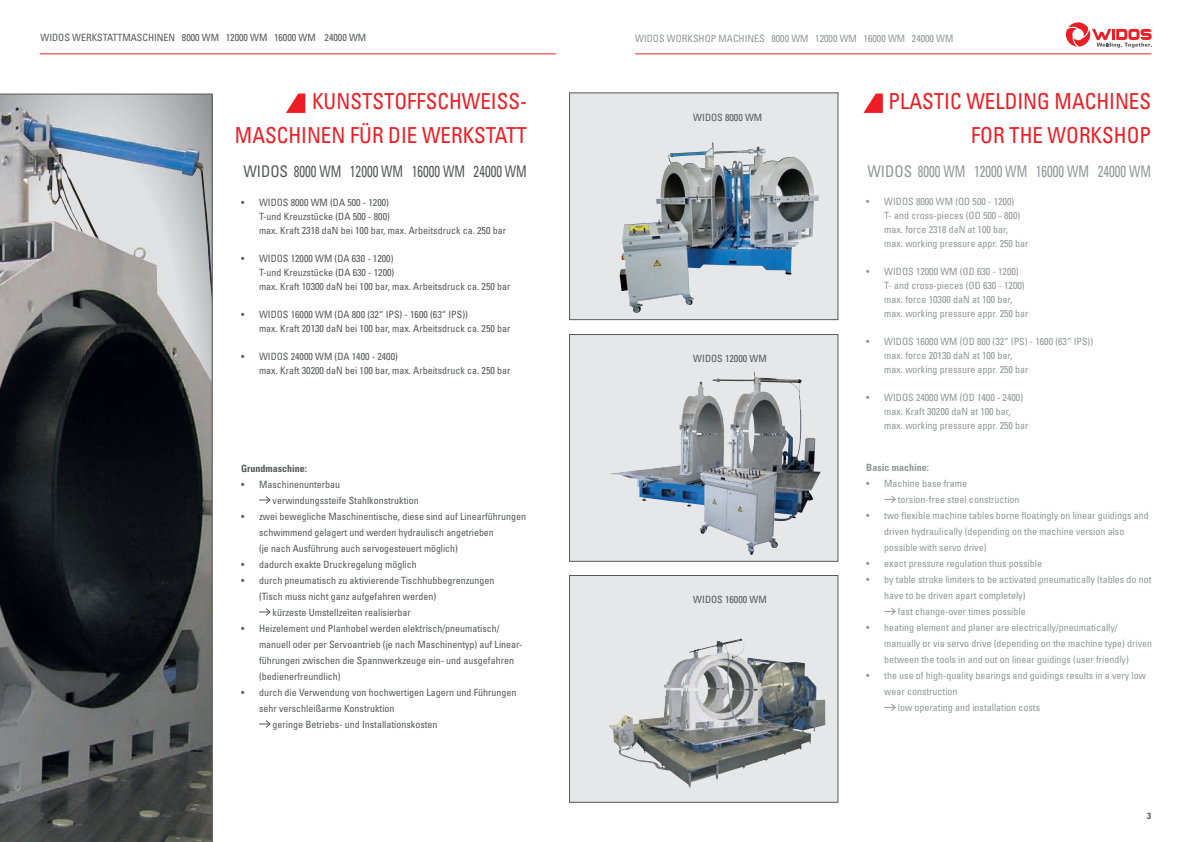
<style>
.page{position:relative;width:1191px;height:842px;background:#fff}
.page>*{position:absolute;margin:0;border:0;box-sizing:border-box;transform-origin:0 0}
.t1{font:condensed 22px/34px "Univers LT Pro";color:#ee1d23;text-align:right;scale:.95 1}
.t2{font:condensed 16px "Univers LT Pro";color:#57585a;scale:.95 1}
.t3{font:condensed 16px "Univers LT Pro";color:#939598;scale:.95 1}
.t4{font:condensed 10px/14px "Univers LT Pro";color:#57585a}
.t5{font:condensed 10px/14px "Univers LT Pro";color:#939598}
.t6{font:700 condensed 10px "Univers LT Pro";color:#57585a}
.t7{font:700 condensed 10px "Univers LT Pro";color:#939598}
.t8{font:700 condensed 9px "Univers LT Pro";color:#57585a}
</style>
<div class="page">
<svg style="left:259px;top:496px;width:12px;height:8px"></svg>
<svg style="left:259px;top:608px;width:12px;height:8px"></svg>
<svg style="left:259px;top:720px;width:12px;height:8px"></svg>
<svg style="left:0;top:94px;width:213px;height:748px;background:#56595c"></svg>
<div style="left:569px;top:92px;width:269px;height:228px;background:#e6e7e8;border:1px solid #57585a"></div>
<div style="left:569px;top:334px;width:269px;height:228px;background:#e6e7e8;border:1px solid #57585a"></div>
<div style="left:569px;top:575px;width:269px;height:228px;background:#e6e7e8;border:1px solid #57585a"></div>
<svg style="left:884px;top:495px;width:12px;height:8px"></svg>
<svg style="left:884px;top:607px;width:12px;height:8px"></svg>
<svg style="left:884px;top:703px;width:12px;height:8px"></svg>
<svg style="left:286px;top:94px;width:19px;height:19px"></svg>
<svg style="left:863px;top:94px;width:20px;height:19px"></svg>
<img style="left:619px;top:142px;width:199px;height:171px">
<img style="left:610px;top:371px;width:174px;height:184px">
<img style="left:609px;top:638px;width:216px;height:150px">
<hr style="left:40px;top:53px;width:516px;height:1px;background:#ee1d23">
<hr style="left:635px;top:53px;width:516px;height:1px;background:#ee1d23">
<svg style="left:1066px;top:22px;width:85px;height:26px"></svg>
<p class="t4" style="left:41px;top:31px;width:327px">WIDOS WERKSTATTMASCHINEN 8000 WM 12000 WM 16000 WM 24000 WM</p>
<h1 class="t1" style="left:235px;top:84px;width:309px">KUNSTSTOFFSCHWEISS-<br>MASCHINEN FÜR DIE WERKSTATT</h1>
<h2 class="t2" style="left:243px;top:162px;width:300px">WIDOS 8000 WM 12000 WM 16000 WM 24000 WM</h2>
<p class="t4" style="left:259px;top:195px;width:248px;text-indent:-18px">• WIDOS 8000 WM (DA 500 - 1200)<br>T-und Kreuzstücke (DA 500 - 800)<br>max. Kraft 2318 daN bei 100 bar, max. Arbeitsdruck ca. 250 bar</p>
<p class="t4" style="left:259px;top:251px;width:253px;text-indent:-18px">• WIDOS 12000 WM (DA 630 - 1200)<br>T-und Kreuzstücke (DA 630 - 1200)<br>max. Kraft 10300 daN bei 100 bar, max. Arbeitsdruck ca. 250 bar</p>
<p class="t4" style="left:259px;top:307px;width:253px;text-indent:-18px">• WIDOS 16000 WM (DA 800 (32“ IPS) - 1600 (63“ IPS))<br>max. Kraft 20130 daN bei 100 bar, max. Arbeitsdruck ca. 250 bar</p>
<p class="t4" style="left:259px;top:349px;width:253px;text-indent:-18px">• WIDOS 24000 WM (DA 1400 - 2400)<br>max. Kraft 30200 daN bei 100 bar, max. Arbeitsdruck ca. 250 bar</p>
<p class="t6" style="left:241px;top:462px;width:68px">Grundmaschine:</p>
<p class="t4" style="left:273px;top:476px;width:148px;line-height:16px;text-indent:-32px">• Maschinenunterbau<br>verwindungssteife Stahlkonstruktion</p>
<p class="t4" style="left:259px;top:508px;width:269px;line-height:16px;text-indent:-18px">• zwei bewegliche Maschinentische, diese sind auf Linearführungen schwimmend gelagert und werden hydraulisch angetrieben<br>(je nach Ausführung auch servogesteuert möglich)</p>
<p class="t4" style="left:241px;top:557px;width:177px">• dadurch exakte Druckregelung möglich</p>
<p class="t4" style="left:241px;top:573px;width:255px">• durch pneumatisch zu aktivierende Tischhubbegrenzungen</p>
<p class="t4" style="left:259px;top:589px;width:179px">(Tisch muss nicht ganz aufgefahren werden)</p>
<p class="t4" style="left:273px;top:605px;width:140px">kürzeste Umstellzeiten realisierbar</p>
<p class="t4" style="left:259px;top:620px;width:265px;line-height:16px;text-indent:-18px">• Heizelement und Planhobel werden elektrisch/pneumatisch/ manuell oder per Servoantrieb (je nach Maschinentyp) auf Linear&shy;führungen zwischen die Spannwerkzeuge ein- und ausgefahren (bedienerfreundlich)</p>
<p class="t4" style="left:241px;top:685px;width:277px">• durch die Verwendung von hochwertigen Lagern und Führungen</p>
<p class="t4" style="left:259px;top:701px;width:137px">sehr verschleißarme Konstruktion</p>
<p class="t4" style="left:273px;top:717px;width:166px">geringe Betriebs- und Installationskosten</p>
<p class="t5" style="left:635px;top:31px;width:320px">WIDOS WORKSHOP MACHINES 8000 WM 12000 WM 16000 WM 24000 WM</p>
<p class="t4" style="left:693px;top:110px;width:70px">WIDOS 8000 WM</p>
<p class="t4" style="left:693px;top:351px;width:75px">WIDOS 12000 WM</p>
<p class="t4" style="left:693px;top:592px;width:75px">WIDOS 16000 WM</p>
<h1 class="t1" style="left:888px;top:84px;width:278px">PLASTIC WELDING MACHINES<br>FOR THE WORKSHOP</h1>
<h2 class="t3" style="left:867px;top:162px;width:300px">WIDOS 8000 WM 12000 WM 16000 WM 24000 WM</h2>
<p class="t5" style="left:884px;top:194px;width:146px;text-indent:-18px">• WIDOS 8000 WM (OD 500 - 1200)<br>T- and cross-pieces (OD 500 - 800) max. force 2318 daN at 100 bar, max. working pressure appr. 250 bar</p>
<p class="t5" style="left:884px;top:264px;width:146px;text-indent:-18px">• WIDOS 12000 WM (OD 630 - 1200)<br>T- and cross-pieces (OD 630 - 1200) max. force 10300 daN at 100 bar, max. working pressure appr. 250 bar</p>
<p class="t5" style="left:884px;top:334px;width:210px;text-indent:-18px">• WIDOS 16000 WM (OD 800 (32“ IPS) - 1600 (63“ IPS)) max. force 20130 daN at 100 bar,<br>max. working pressure appr. 250 bar</p>
<p class="t5" style="left:884px;top:390px;width:146px;text-indent:-18px">• WIDOS 24000 WM (OD 1400 - 2400) max. Kraft 30200 daN at 100 bar, max. working pressure appr. 250 bar</p>
<p class="t7" style="left:866px;top:461px;width:64px">Basic machine:</p>
<p class="t5" style="left:898px;top:475px;width:123px;line-height:16px;text-indent:-32px">• Machine base frame<br>torsion-free steel construction</p>
<p class="t5" style="left:884px;top:507px;width:266px;line-height:16px;text-indent:-18px">• two flexible machine tables borne floatingly on linear guidings and driven hydraulically (depending on the machine version also possible with servo drive)</p>
<p class="t5" style="left:866px;top:556px;width:177px">• exact pressure regulation thus possible</p>
<p class="t5" style="left:866px;top:572px;width:287px">• by table stroke limiters to be activated pneumatically (tables do not</p>
<p class="t5" style="left:884px;top:588px;width:143px">have to be driven apart completely)</p>
<p class="t5" style="left:898px;top:604px;width:129px">fast change-over times possible</p>
<p class="t5" style="left:884px;top:619px;width:269px;line-height:16px;text-indent:-18px">• heating element and planer are electrically/pneumatically/ manually or via servo drive (depending on the machine type) driven between the tools in and out on linear guidings (user friendly)</p>
<p class="t5" style="left:866px;top:668px;width:281px">• the use of high-quality bearings and guidings results in a very low</p>
<p class="t5" style="left:884px;top:684px;width:75px">wear construction</p>
<p class="t5" style="left:898px;top:700px;width:144px">low operating and installation costs</p>
<p class="t8" style="left:40px;top:811px;width:5px">2</p>
<p class="t8" style="left:1147px;top:811px;width:5px">3</p>
</div>
